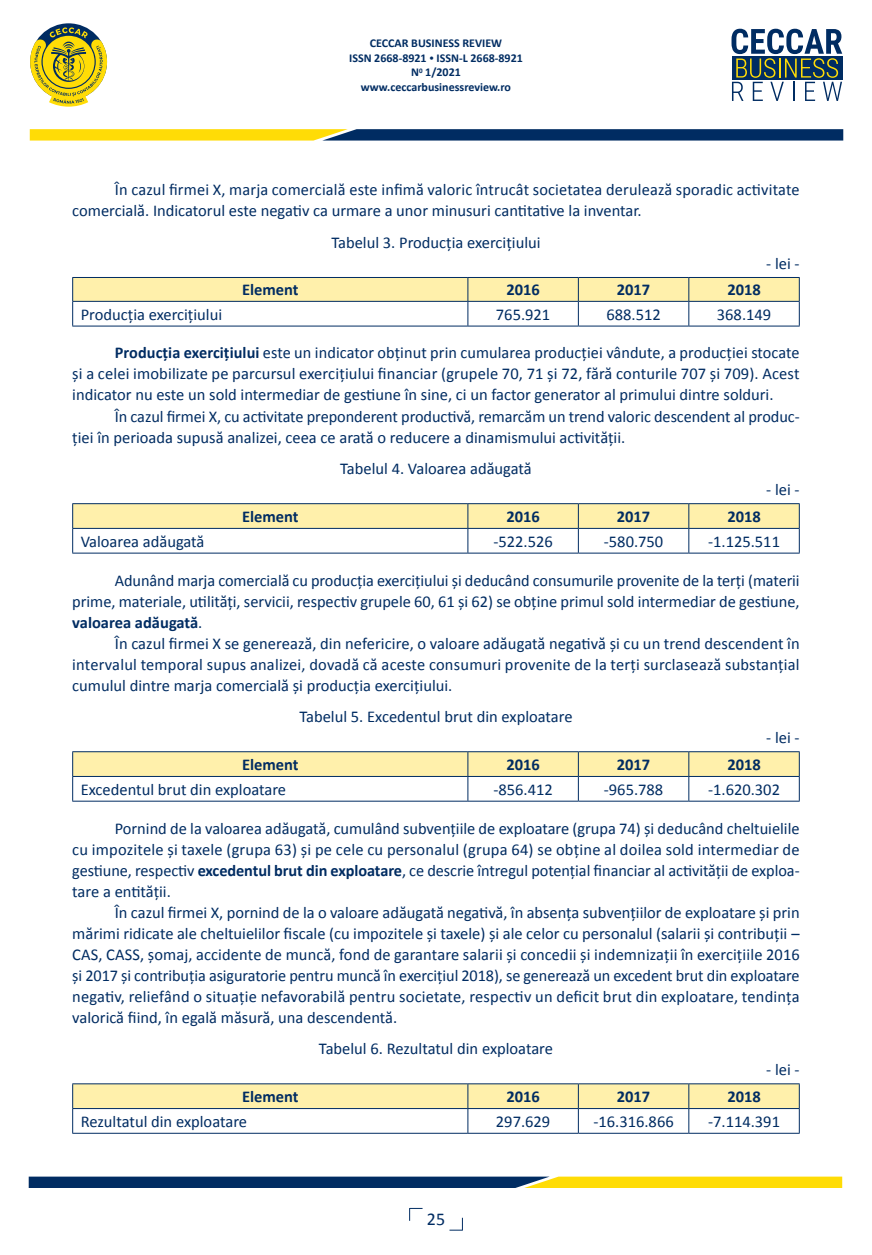
<style>
.page{position:relative;width:872px;height:1255px;background:#fff}
.page>*{position:absolute;margin:0;border:0;box-sizing:border-box;transform-origin:0 0}
.t1{font:18px "Calibri";color:#002c62}
.t2{font:16.5px/21px "Calibri";color:#002c62;text-align:justify}
.t3{font:700 16.5px "Calibri";color:#002c62}
.t4{font:700 12px/14.4px "Calibri";color:#002c62;text-align:center}
.s1{font-size:9px}
.s2{font-weight:700}
</style>
<div class="page">
<svg style="left:449px;top:1217px;width:14px;height:13px"></svg>
<svg style="left:731px;top:29px;width:111px;height:72px"></svg>
<svg style="left:30px;top:129px;width:813px;height:11px;background:#637144"></svg>
<svg style="left:30px;top:27px;width:77px;height:80px"></svg>
<svg style="left:29px;top:1176px;width:813px;height:11px;background:#69774c"></svg>
<svg style="left:409px;top:1207px;width:13px;height:13px"></svg>
<hr style="left:72px;top:326px;width:396px;height:1px;background:#002c62">
<hr style="left:468px;top:326px;width:110px;height:1px;background:#002c62">
<hr style="left:578px;top:326px;width:111px;height:1px;background:#002c62">
<hr style="left:689px;top:326px;width:110px;height:1px;background:#002c62">
<svg style="left:72px;top:277px;width:728px;height:49px"></svg>
<hr style="left:72px;top:301px;width:396px;height:1px;background:#002c62">
<hr style="left:468px;top:301px;width:110px;height:1px;background:#002c62">
<hr style="left:578px;top:301px;width:111px;height:1px;background:#002c62">
<hr style="left:689px;top:301px;width:110px;height:1px;background:#002c62">
<hr style="left:72px;top:552px;width:396px;height:1px;background:#002c62">
<hr style="left:468px;top:552px;width:110px;height:1px;background:#002c62">
<hr style="left:578px;top:552px;width:111px;height:1px;background:#002c62">
<hr style="left:689px;top:552px;width:110px;height:1px;background:#002c62">
<svg style="left:72px;top:503px;width:728px;height:49px"></svg>
<hr style="left:72px;top:528px;width:396px;height:1px;background:#002c62">
<hr style="left:468px;top:528px;width:110px;height:1px;background:#002c62">
<hr style="left:578px;top:528px;width:111px;height:1px;background:#002c62">
<hr style="left:689px;top:528px;width:110px;height:1px;background:#002c62">
<hr style="left:72px;top:800px;width:396px;height:1px;background:#002c62">
<hr style="left:468px;top:800px;width:110px;height:1px;background:#002c62">
<hr style="left:578px;top:800px;width:111px;height:1px;background:#002c62">
<hr style="left:689px;top:800px;width:110px;height:1px;background:#002c62">
<svg style="left:72px;top:751px;width:728px;height:49px"></svg>
<hr style="left:72px;top:776px;width:396px;height:1px;background:#002c62">
<hr style="left:468px;top:776px;width:110px;height:1px;background:#002c62">
<hr style="left:578px;top:776px;width:111px;height:1px;background:#002c62">
<hr style="left:689px;top:776px;width:110px;height:1px;background:#002c62">
<hr style="left:72px;top:1132px;width:396px;height:1px;background:#002c62">
<hr style="left:468px;top:1132px;width:110px;height:1px;background:#002c62">
<hr style="left:578px;top:1132px;width:111px;height:1px;background:#002c62">
<hr style="left:689px;top:1132px;width:110px;height:1px;background:#002c62">
<svg style="left:72px;top:1083px;width:728px;height:49px"></svg>
<hr style="left:72px;top:1108px;width:396px;height:1px;background:#002c62">
<p class="t4" style="left:349px;top:36px;width:175px">CECCAR BUSINESS REVIEW<br>ISSN 2668-8921 <span class="s1">•</span> ISSN-L 2668-8921<br>N<sup>0</sup> 1/2021 www.ceccarbusinessreview.ro</p>
<p class="t2" style="left:72px;top:178px;width:729px;text-indent:43px">În cazul firmei X, marja comercială este infimă valoric întrucât societatea derulează sporadic activitate comercială. Indicatorul este negativ ca urmare a unor minusuri cantitative la inventar.</p>
<p class="t2" style="left:331px;top:231px;width:211px">Tabelul 3. Producția exercițiului</p>
<p class="t2" style="left:766px;top:252px;width:35px">- lei -</p>
<p class="t3" style="left:242px;top:280px;width:58px">Element</p>
<p class="t3" style="left:506px;top:280px;width:35px">2016</p>
<p class="t3" style="left:617px;top:280px;width:35px">2017</p>
<p class="t3" style="left:727px;top:280px;width:35px">2018</p>
<p class="t2" style="left:81px;top:303px;width:143px">Producţia exerciţiului</p>
<p class="t2" style="left:496px;top:303px;width:56px">765.921</p>
<p class="t2" style="left:606px;top:303px;width:56px">688.512</p>
<p class="t2" style="left:717px;top:303px;width:56px">368.149</p>
<p class="t2" style="left:72px;top:342px;width:729px;text-indent:43px"><span class="s2">Producția exercițiului</span> este un indicator obținut prin cumularea producției vândute, a producției stocate și a celei imobilizate pe parcursul exercițiului financiar (grupele 70, 71 și 72, fără conturile 707 și 709). Acest indicator nu este un sold intermediar de gestiune în sine, ci un factor generator al primului dintre solduri.</p>
<p class="t2" style="left:72px;top:405px;width:727px;text-indent:43px">În cazul firmei X, cu activitate preponderent productivă, remarcăm un trend valoric descendent al produc&shy;ției în perioada supusă analizei, ceea ce arată o reducere a dinamismului activității.</p>
<p class="t2" style="left:340px;top:457px;width:193px">Tabelul 4. Valoarea adăugată</p>
<p class="t2" style="left:766px;top:478px;width:35px">- lei -</p>
<p class="t3" style="left:242px;top:506px;width:58px">Element</p>
<p class="t3" style="left:506px;top:506px;width:35px">2016</p>
<p class="t3" style="left:617px;top:506px;width:35px">2017</p>
<p class="t3" style="left:727px;top:506px;width:35px">2018</p>
<p class="t2" style="left:81px;top:530px;width:125px">Valoarea adăugată</p>
<p class="t2" style="left:493px;top:530px;width:61px">-522.526</p>
<p class="t2" style="left:604px;top:530px;width:61px">-580.750</p>
<p class="t2" style="left:708px;top:530px;width:73px">-1.125.511</p>
<p class="t2" style="left:72px;top:568px;width:729px;text-indent:43px">Adunând marja comercială cu producția exercițiului și deducând consumurile provenite de la terți (materii prime, materiale, utilități, servicii, respectiv grupele 60, 61 şi 62) se obține primul sold intermediar de gestiune, <span class="s2">valoarea adăugată</span>.</p>
<p class="t2" style="left:72px;top:631px;width:729px;text-indent:43px">În cazul firmei X se generează, din nefericire, o valoare adăugată negativă și cu un trend descendent în intervalul temporal supus analizei, dovadă că aceste consumuri provenite de la terți surclasează substanțial cumulul dintre marja comercială și producția exercițiului.</p>
<p class="t2" style="left:299px;top:705px;width:275px">Tabelul 5. Excedentul brut din exploatare</p>
<p class="t2" style="left:766px;top:726px;width:35px">- lei -</p>
<p class="t3" style="left:242px;top:754px;width:58px">Element</p>
<p class="t3" style="left:506px;top:754px;width:35px">2016</p>
<p class="t3" style="left:617px;top:754px;width:35px">2017</p>
<p class="t3" style="left:727px;top:754px;width:35px">2018</p>
<p class="t2" style="left:81px;top:778px;width:207px">Excedentul brut din exploatare</p>
<p class="t2" style="left:493px;top:778px;width:61px">-856.412</p>
<p class="t2" style="left:604px;top:778px;width:61px">-965.788</p>
<p class="t2" style="left:708px;top:778px;width:73px">-1.620.302</p>
<p class="t2" style="left:72px;top:816px;width:729px;text-indent:43px">Pornind de la valoarea adăugată, cumulând subvențiile de exploatare (grupa 74) și deducând cheltuielile cu impozitele și taxele (grupa 63) și pe cele cu personalul (grupa 64) se obține al doilea sold intermediar de gestiune, respectiv <span class="s2">excedentul brut din exploatare</span>, ce descrie întregul potențial financiar al activității de exploa&shy;tare a entităţii.</p>
<p class="t2" style="left:72px;top:900px;width:729px;text-indent:43px">În cazul firmei X, pornind de la o valoare adăugată negativă, în absența subvențiilor de exploatare și prin mărimi ridicate ale cheltuielilor fiscale (cu impozitele și taxele) și ale celor cu personalul (salarii și contribuții – CAS, CASS, șomaj, accidente de muncă, fond de garantare salarii și concedii și indemnizații în exercițiile 2016 și 2017 și contribuţia asiguratorie pentru muncă în exercițiul 2018), se generează un excedent brut din exploatare negativ, reliefând o situaţie nefavorabilă pentru societate, respectiv un deficit brut din exploatare, tendința valorică fiind, în egală măsură, una descendentă.</p>
<p class="t2" style="left:319px;top:1037px;width:236px">Tabelul 6. Rezultatul din exploatare</p>
<p class="t2" style="left:766px;top:1058px;width:35px">- lei -</p>
<p class="t3" style="left:242px;top:1086px;width:58px">Element</p>
<p class="t3" style="left:506px;top:1086px;width:35px">2016</p>
<p class="t3" style="left:617px;top:1086px;width:35px">2017</p>
<p class="t3" style="left:727px;top:1086px;width:35px">2018</p>
<p class="t2" style="left:81px;top:1110px;width:168px">Rezultatul din exploatare</p>
<p class="t2" style="left:496px;top:1110px;width:56px">297.629</p>
<p class="t2" style="left:593px;top:1110px;width:82px">-16.316.866</p>
<p class="t2" style="left:708px;top:1110px;width:73px">-7.114.391</p>
<p class="t1" style="left:427px;top:1208px;width:20px">25</p>
</div>
